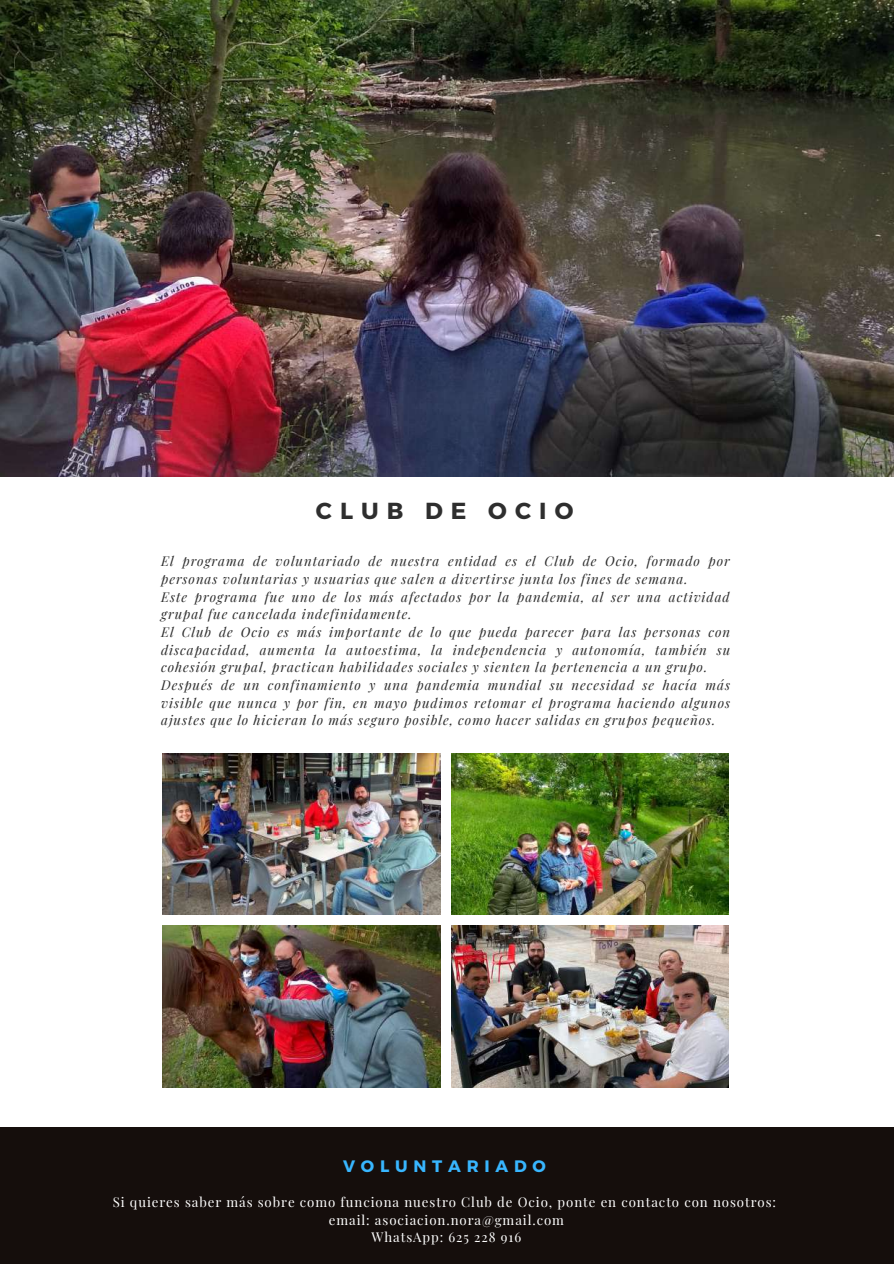
<style>
.page{position:relative;width:894px;height:1264px;background:#fff}
.page>*{position:absolute;margin:0;border:0;box-sizing:border-box;transform-origin:0 0}
.t1{font:700 23.25px "Montserrat";letter-spacing:.35em;color:#2e2e2e}
.t2{font:700 16.5px "Montserrat";letter-spacing:.35em;color:#38b6ff}
.t3{font:italic 13.2px/17.7px "Playfair Display";letter-spacing:.07em;color:#2e2e2e}
.t4{font:13.2px/17.7px "Playfair Display";letter-spacing:.07em;color:#fff;text-align:center}
</style>
<div class="page">
<img style="left:0;top:0;width:893px;height:477px">
<img style="left:163px;top:753px;width:277px;height:161px">
<img style="left:451px;top:753px;width:277px;height:161px">
<img style="left:163px;top:926px;width:277px;height:161px">
<img style="left:451px;top:926px;width:277px;height:161px">
<div style="left:0;top:1126px;width:893px;height:137px;background:#150e0c"></div>
<h1 class="t1" style="left:316px;top:496px;width:259px">CLUB DE OCIO</h1>
<p class="t3" style="left:161px;top:552px;width:570px">El programa de voluntariado de nuestra entidad es el Club de Ocio, formado por personas voluntarias y usuarias que salen a divertirse junta los fines de semana.<br>Este programa fue uno de los más afectados por la pandemia, al ser una actividad grupal fue cancelada indefinidamente.<br>El Club de Ocio es más importante de lo que pueda parecer para las personas con discapacidad, aumenta la autoestima, la independencia y autonomía, también su cohesión grupal, practican habilidades sociales y sienten la pertenencia a un grupo.<br>Después de un confinamiento y una pandemia mundial su necesidad se hacía más visible que nunca y por fin, en mayo pudimos retomar el programa haciendo algunos ajustes que lo hicieran lo más seguro posible, como hacer salidas en grupos pequeños.</p>
<p class="t2" style="left:343px;top:1154px;width:204px">VOLUNTARIADO</p>
<p class="t4" style="left:113px;top:1192px;width:664px">Si quieres saber más sobre como funciona nuestro Club de Ocio, ponte en contacto con nosotros: email: asociacion.nora@gmail.com<br>WhatsApp: 625 228 916</p>
</div>
